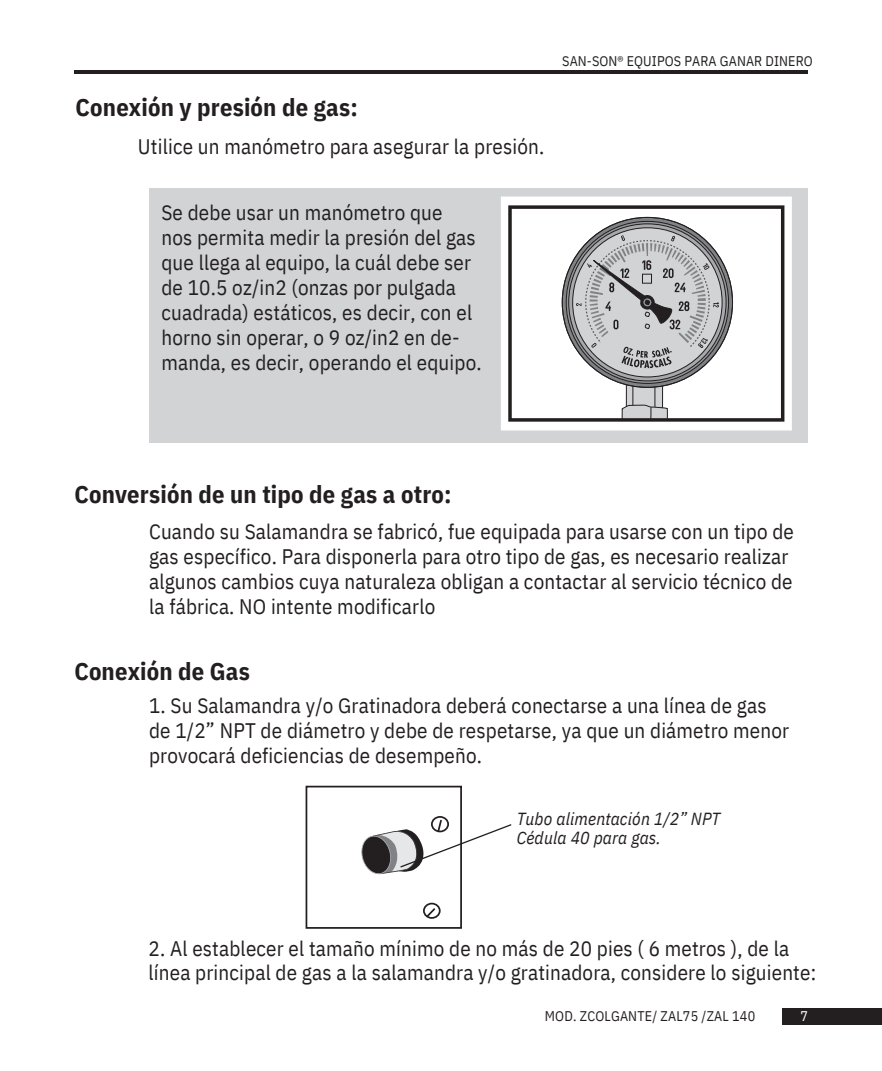
<style>
.page{position:relative;width:882px;height:1071px;background:#fff}
.page>*{position:absolute;margin:0;border:0;box-sizing:border-box;transform-origin:0 0}
.t1{font:700 24.5px "IBM Plex Sans Cond";letter-spacing:.01em;color:#231f20}
.t2{font:21px/24.8px "IBM Plex Sans Cond";letter-spacing:.01em;color:#231f20}
.t3{font:italic 17.5px/19.6px "IBM Plex Sans Cond";letter-spacing:.01em;color:#231f20}
.t4{font:14px "IBM Plex Sans Cond";letter-spacing:.01em;color:#231f20}
.t5{font:14px "IBM Plex Sans Cond";color:#fff}
</style>
<div class="page">
<svg style="left:306px;top:786px;width:205px;height:143px"></svg>
<hr style="left:74px;top:70px;width:734px;height:3px;background:#231f20">
<div style="left:149px;top:188px;width:658px;height:254px;background:#d1d3d4"></div>
<div style="left:502px;top:197px;width:289px;height:233px;background:#fff"></div>
<div style="left:501px;top:197px;width:291px;height:234px;border:1px solid #fff"></div>
<svg style="left:561px;top:217px;width:172px;height:201px"></svg>
<div style="left:508px;top:205px;width:276px;height:217px;border:3px solid #231f20"></div>
<div style="left:783px;top:1008px;width:99px;height:17px;background:#231f20"></div>
<h3 class="t1" style="left:76px;top:90px;width:284px">Conexión y presión de gas:</h3>
<h2 class="t2" style="left:138px;top:133px;width:408px">Utilice un manómetro para asegurar la presión.</h2>
<p class="t2" style="left:161px;top:200px;width:322px">Se debe usar un manómetro que<br>nos permita medir la presión del gas que llega al equipo, la cuál debe ser de 10.5 oz/in2 (onzas por pulgada cuadrada) estáticos, es decir, con el horno sin operar, o 9 oz/in2 en de&shy;manda, es decir, operando el equipo.</p>
<h1 class="t4" style="left:562px;top:52px;width:252px">SAN-SON® EQUIPOS PARA GANAR DINERO</h1>
<h2 class="t1" style="left:74px;top:478px;width:379px">Conversión de un tipo de gas a otro:</h2>
<h1 class="t2" style="left:149px;top:518px;width:646px">Cuando su Salamandra se fabricó, fue equipada para usarse con un tipo de gas específico. Para disponerla para otro tipo de gas, es necesario realizar algunos cambios cuya naturaleza obligan a contactar al servicio técnico de la fábrica. NO intente modificarlo</h1>
<h2 class="t1" style="left:74px;top:655px;width:177px">Conexión de Gas</h2>
<h1 class="t2" style="left:149px;top:693px;width:642px">1. Su Salamandra y/o Gratinadora deberá conectarse a una línea de gas de 1/2” NPT de diámetro y debe de respetarse, ya que un diámetro menor provocará deficiencias de desempeño.</h1>
<p class="t3" style="left:517px;top:808px;width:205px">Tubo alimentación 1/2” NPT<br>Cédula 40 para gas.</p>
<h2 class="t2" style="left:149px;top:935px;width:669px">2. Al establecer el tamaño mínimo de no más de 20 pies ( 6 metros ), de la línea principal de gas a la salamandra y/o gratinadora, considere lo siguiente:</h2>
<p class="t4" style="left:545px;top:1006px;width:212px">MOD. ZCOLGANTE/ ZAL75 /ZAL 140</p>
<h2 class="t5" style="left:800px;top:1006px;width:9px">7</h2>
</div>
